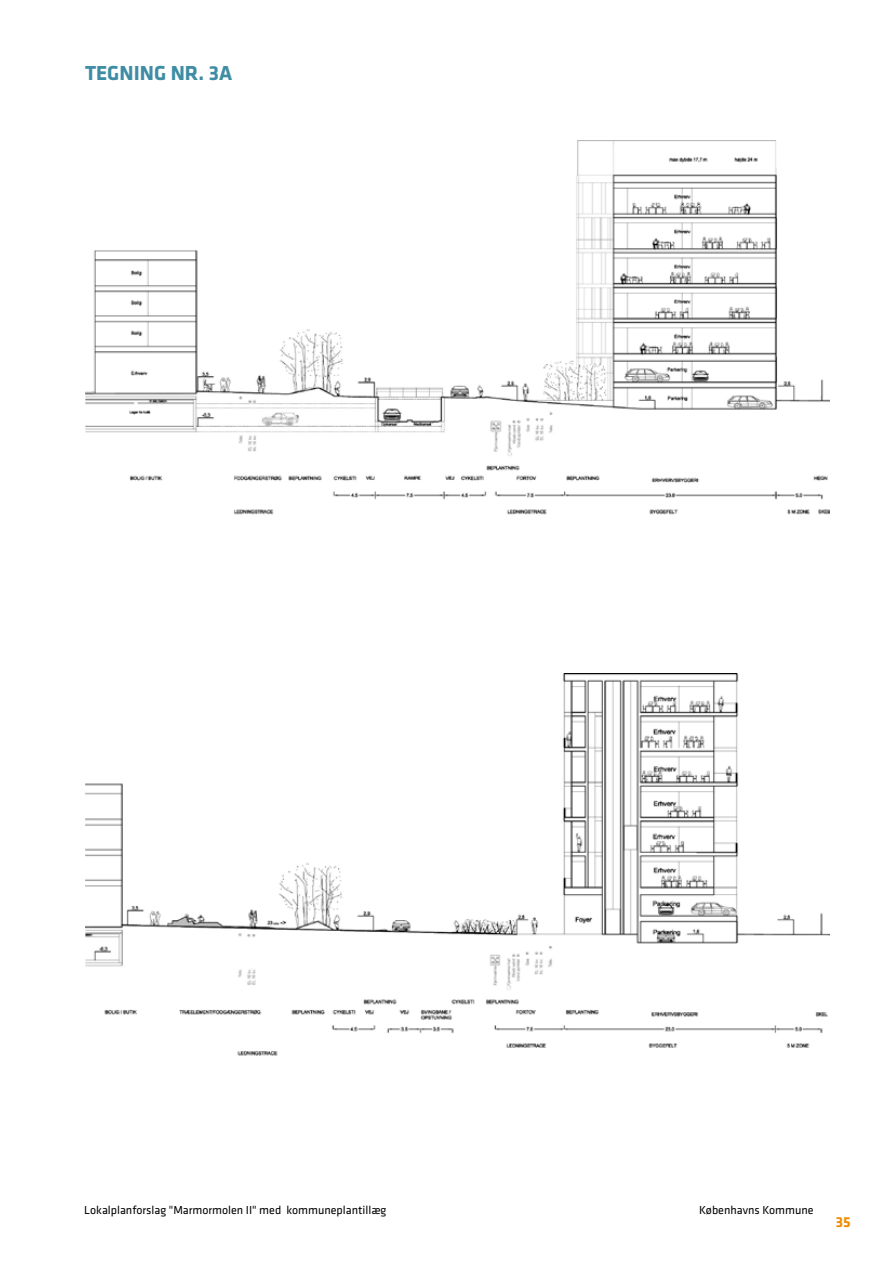
<style>
.page{position:relative;width:893px;height:1263px;background:#fff}
.page>*{position:absolute;margin:0;border:0;box-sizing:border-box;transform-origin:0 0}
.t1{font:700 21px "Klavika";color:#3f8da4}
.t2{font:700 15px "Klavika";color:#f08a00}
.t3{font:12px "Klavika";color:#000}
</style>
<div class="page">
<img style="left:85px;top:141px;width:744px;height:374px">
<img style="left:85px;top:673px;width:744px;height:383px">
<h1 class="t1" style="left:85px;top:64px;width:149px">TEGNING NR. 3A</h1>
<p class="t3" style="left:84px;top:1205px;width:304px">Lokalplanforslag "Marmormolen II" med kommuneplantillæg</p>
<p class="t3" style="left:699px;top:1205px;width:116px">Københavns Kommune</p>
<p class="t2" style="left:836px;top:1216px;width:16px">35</p>
</div>
